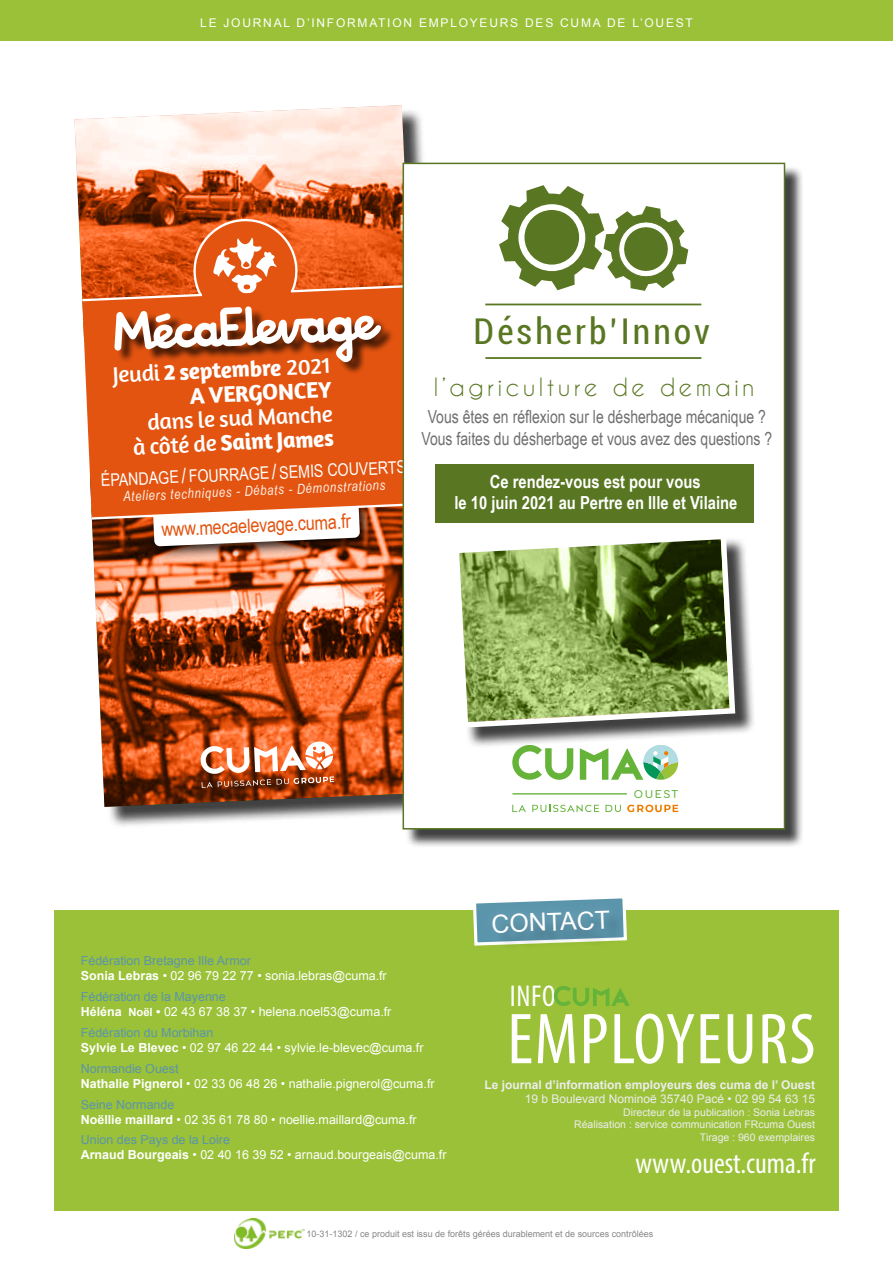
<style>
.page{position:relative;width:893px;height:1263px;background:#fff}
.page>*{position:absolute;margin:0;border:0;box-sizing:border-box;transform-origin:0 0}
.t1{font:condensed 72.75px "Myriad Pro";letter-spacing:.02em;color:#fff}
.t2{font:condensed 63.75px "Roboto";letter-spacing:.085em;color:#597722}
.t3{font:condensed 35.55px "Roboto";letter-spacing:.085em;color:#597722}
.t4{font:condensed 30.3px "Myriad Pro";color:#fff}
.t5{font:condensed 29.4px "Myriad Pro";color:#fff}
.t6{font:24.9px "Arial";color:#fff}
.t7{font:23.55px "Caviar Dreams";letter-spacing:.14em;color:#597722}
.t8{font:23.1px/23.9px "Amaranth";color:#fff;text-align:right}
.t9{font:700 23.1px/24px "Amaranth";color:#fff;text-align:right}
.t10{font:19.8px "Arial Narrow";color:#e35410}
.t11{font:18px/21.6px "Arial Narrow";color:#706f6f;text-align:center;scale:.95 1}
.t12{font:700 18px/21.6px "Arial Narrow";color:#fff;text-align:center}
.t13{font:17.4px "Arial Narrow";color:#fff}
.t14{font:italic 13.8px "Arial Narrow";color:#fdf0e7}
.t15{font:12.45px/15px "Arial";color:#fff}
.t16{font:700 12px "Arial";color:#ededed}
.t17{font:12px "Arial";letter-spacing:.145em;color:#fff}
.t18{font:12px "Arial";color:#ededed}
.t19{font:10.5px/12.6px "Arial";color:#ededed;text-align:right}
.t20{font:700 10.2px "Comfortaa";letter-spacing:.15em;color:#65b338}
.t21{font:9px "Arial";color:#878787}
.s1{font-weight:400}
.s2{font-weight:700}
.s3{color:#5b95ac}
.s4{font-weight:700;font-size:11.25px}
</style>
<div class="page">
<div style="left:77px;top:108px;width:377px;height:720px;background:#000;opacity:.75"></div>
<svg style="left:90px;top:562px;width:313px;height:245px;background:#b45930"></svg>
<svg style="left:74px;top:105px;width:337px;height:114px"></svg>
<div style="left:82px;top:386px;width:321px;height:78px;background:#e35410"></div>
<svg style="left:77px;top:219px;width:326px;height:167px;background:#dc6933"></svg>
<svg style="left:199px;top:741px;width:135px;height:47px"></svg>
<div style="left:54px;top:910px;width:785px;height:300px;background:#9ac137"></div>
<svg style="left:473px;top:898px;width:154px;height:48px;background:#79a6ae"></svg>
<img style="left:235px;top:1218px;width:70px;height:30px">
<div style="left:0;top:0;width:893px;height:40px;background:#9ac137"></div>
<svg style="left:554px;top:986px;width:76px;height:20px"></svg>
<div style="left:405px;top:165px;width:399px;height:683px;background:#000;opacity:.75"></div>
<div style="left:403px;top:163px;width:382px;height:666px;background:#fff;border:2px solid #597722"></div>
<div style="left:436px;top:464px;width:318px;height:59px;background:#597722"></div>
<svg style="left:499px;top:185px;width:190px;height:106px"></svg>
<hr style="left:485px;top:304px;width:216px;height:1px;background:#597722">
<hr style="left:485px;top:357px;width:216px;height:2px;background:#597722">
<svg style="left:512px;top:748px;width:61px;height:32px"></svg>
<svg style="left:580px;top:748px;width:98px;height:32px"></svg>
<hr style="left:513px;top:793px;width:113px;height:1px;background:#65b338">
<svg style="left:627px;top:805px;width:51px;height:7px"></svg>
<svg style="left:605px;top:805px;width:16px;height:7px"></svg>
<svg style="left:532px;top:805px;width:67px;height:7px"></svg>
<svg style="left:512px;top:805px;width:14px;height:7px"></svg>
<div style="left:456px;top:537px;width:300px;height:211px;background:#000;opacity:.75"></div>
<svg style="left:456px;top:537px;width:282px;height:193px"></svg>
<svg style="left:459px;top:539px;width:271px;height:183px;background:#819855"></svg>
<svg style="left:77px;top:464px;width:329px;height:98px"></svg>
<p class="t17" style="left:200px;top:15px;width:494px">LE JOURNAL D’INFORMATION EMPLOYEURS DES CUMA DE L’OUEST</p>
<h2 class="t2" style="left:381px;top:271px;width:426px">Désherb’Innov</h2>
<h3 class="t7" style="left:434px;top:372px;width:322px">l’agriculture de demain</h3>
<h3 class="t3" style="left:474px;top:307px;width:238px">Désherb’Innov</h3>
<h3 class="t9" style="left:112px;top:361px;width:220px;rotate:-2deg"><span class="s1">Jeudi</span> 2 septembre <span class="s1">2021<br></span>A VERGONCEY</h3>
<h3 class="t8" style="left:132px;top:409px;width:202px;rotate:-2deg">dans le sud Manche à côté de <span class="s2">Saint James</span></h3>
<h3 class="t13" style="left:101px;top:467px;width:79px;rotate:-2deg">ÉPANDAGE</h3>
<h3 class="t13" style="left:188px;top:463px;width:82px;rotate:-2deg">FOURRAGE</h3>
<h3 class="t13" style="left:279px;top:459px;width:128px;rotate:-2deg">SEMIS COUVERTS</h3>
<h3 class="t11" style="left:421px;top:405px;width:371px">Vous êtes en réflexion sur le désherbage mécanique ?<br>Vous faites du désherbage et vous avez des questions ?</h3>
<h3 class="t12" style="left:455px;top:470px;width:284px">Ce rendez-vous est pour vous<br>le 10 juin 2021 au Pertre en Ille et Vilaine</h3>
<p class="t14" style="left:123px;top:488px;width:264px;rotate:-3deg">Ateliers techniques - Débats - Démonstrations</p>
<h3 class="t10" style="left:161px;top:514px;width:191px;rotate:-2deg">www.mecaelevage.cuma.fr</h3>
<p class="t20" style="left:634px;top:784px;width:46px">OUEST</p>
<p class="t15" style="left:81px;top:953px;width:307px"><span class="s3">Fédération Bretagne Ille Armor<br></span><span class="s2">Sonia Lebras</span> • 02 96 79 22 77 • sonia.lebras@cuma.fr</p>
<p class="t15" style="left:81px;top:989px;width:312px"><span class="s3">Fédération de la Mayenne<br></span><span class="s2">Héléna</span> <span class="s4">Noël</span> <span class="s2">•</span> 02 43 67 38 37 • helena.noel53@cuma.fr</p>
<p class="t15" style="left:81px;top:1025px;width:344px"><span class="s3">Fédération du Morbihan<br></span><span class="s2">Sylvie Le Blevec</span> • 02 97 46 22 44 • sylvie.le-blevec@cuma.fr</p>
<p class="t15" style="left:81px;top:1061px;width:355px"><span class="s3">Normandie Ouest<br></span><span class="s2">Nathalie Pignerol</span> • 02 33 06 48 26 • nathalie.pignerol@cuma.fr</p>
<p class="t15" style="left:81px;top:1097px;width:337px"><span class="s3">Seine Normande<br></span><span class="s2">Noëllie maillard</span> • 02 35 61 78 80 • noellie.maillard@cuma.fr</p>
<p class="t15" style="left:81px;top:1133px;width:367px"><span class="s3">Union des Pays de la Loire<br></span><span class="s2">Arnaud Bourgeais</span> • 02 40 16 39 52 • arnaud.bourgeais@cuma.fr</p>
<h3 class="t6" style="left:491px;top:907px;width:120px;rotate:-2deg">CONTACT</h3>
<h3 class="t4" style="left:510px;top:978px;width:47px">INFO</h3>
<h1 class="t1" style="left:507px;top:995px;width:310px">EMPLOYEURS</h1>
<p class="t16" style="left:484px;top:1077px;width:332px">Le journal d’information employeurs des cuma de l’ Ouest</p>
<p class="t18" style="left:525px;top:1091px;width:292px">19 b Boulevard Nominoë 35740 Pacé • 02 99 54 63 15</p>
<p class="t19" style="left:574px;top:1106px;width:242px">Directeur de la publication : Sonia Lebras<br>Réalisation : service communication FRcuma Ouest<br>Tirage : 960 exemplaires</p>
<h3 class="t5" style="left:635px;top:1146px;width:182px">www.ouest.cuma.fr</h3>
<p class="t21" style="left:307px;top:1227px;width:348px">10-31-1302 / ce produit est issu de forêts gérées durablement et de sources contrôlées</p>
</div>
